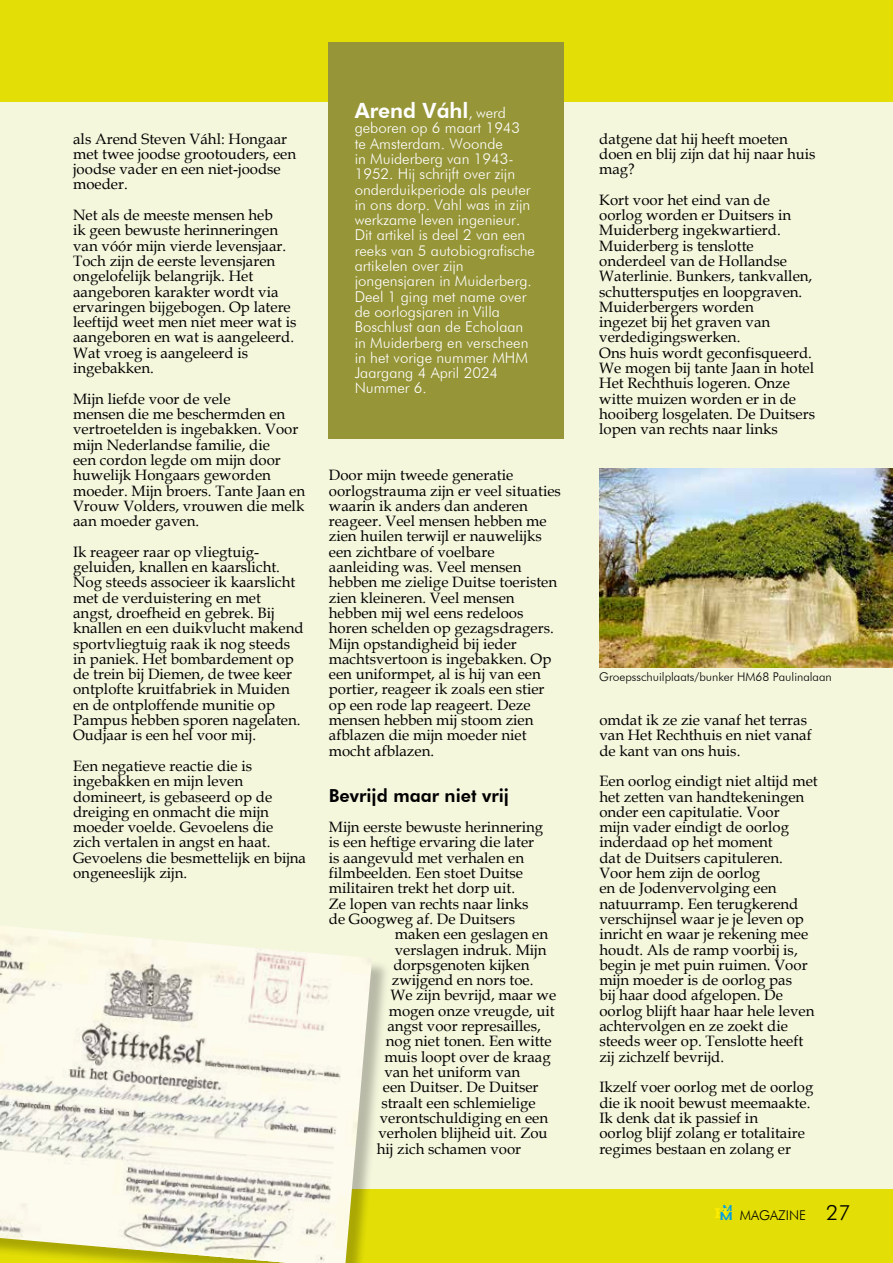
<style>
.page{position:relative;width:893px;height:1263px;background:#e2de00}
.page>*{position:absolute;margin:0;border:0;box-sizing:border-box;transform-origin:0 0}
.t1{font:800 21px "Futura BT";color:#fff}
.t2{font:300 21px "Futura BT";color:#000}
.t3{font:800 18px "Futura BT";color:#000}
.t4{font:15px/15.3px "Book Antiqua";color:#000}
.t5{font:300 15px/15.3px "Futura BT";color:#fff}
.t6{font:300 13.5px "Futura BT";color:#000}
.t7{font:300 12px "Futura BT";color:#000}
.t8{font:8.7px "Berlin Sans FB";color:#009fe3;scale:1.38 1}
.s1{font-weight:300;font-size:15px}
.s2{font-family:"Berlin Sans FB";font-weight:400;font-size:11.85px;color:#009fe3}
</style>
<div class="page">
<div style="left:0;top:102px;width:893px;height:1056px;background:#f5f7dd"></div>
<div style="left:329px;top:43px;width:235px;height:396px;background:#969538"></div>
<div style="left:0;top:821px;width:893px;height:367px;background:#f5f7dd"></div>
<div style="left:0;top:922px;width:390px;height:341px;background:#000;opacity:.25"></div>
<img style="left:0;top:925px;width:372px;height:338px">
<img style="left:599px;top:469px;width:294px;height:199px">
<p class="t4" style="left:73px;top:130px;width:224px">als Arend Steven Váhl: Hongaar met twee joodse grootouders, een joodse vader en een niet-joodse moeder.</p>
<p class="t4" style="left:73px;top:207px;width:225px">Net als de meeste mensen heb<br>ik geen bewuste herinneringen van vóór mijn vierde levensjaar.<br>Toch zijn de eerste levensjaren ongelofelijk belangrijk. Het aangeboren karakter wordt via ervaringen bijgebogen. Op latere leeftijd weet men niet meer wat is aangeboren en wat is aangeleerd.<br>Wat vroeg is aangeleerd is ingebakken.</p>
<p class="t4" style="left:73px;top:391px;width:233px">Mijn liefde voor de vele<br>mensen die me beschermden en vertroetelden is ingebakken. Voor mijn Nederlandse familie, die<br>een cordon legde om mijn door huwelijk Hongaars geworden moeder. Mijn broers. Tante Jaan en<br>Vrouw Volders, vrouwen die melk aan moeder gaven.</p>
<p class="t4" style="left:73px;top:544px;width:232px">Ik reageer raar op vliegtuig&shy;geluiden, knallen en kaarslicht.<br>Nog steeds associeer ik kaarslicht met de verduistering en met angst, droefheid en gebrek. Bij knallen en een duikvlucht makend sportvliegtuig raak ik nog steeds in paniek. Het bombardement op de trein bij Diemen, de twee keer ontplofte kruitfabriek in Muiden en de ontploffende munitie op<br>Pampus hebben sporen nagelaten.<br>Oudjaar is een hel voor mij.</p>
<p class="t4" style="left:73px;top:758px;width:234px">Een negatieve reactie die is ingebakken en mijn leven domineert, is gebaseerd op de dreiging en onmacht die mijn moeder voelde. Gevoelens die<br>zich vertalen in angst en haat.<br>Gevoelens die besmettelijk en bijna ongeneeslijk zijn.</p>
<h1 class="t1" style="left:355px;top:98px;width:153px">Arend Váhl<span class="s1">, werd</span></h1>
<p class="t5" style="left:355px;top:120px;width:182px">geboren op 6 maart 1943 te Amsterdam. Woonde<br>in Muiderberg van 1943-<br>1952. Hij schrijft over zijn onderduikperiode als peuter in ons dorp. Vahl was in zijn werkzame leven ingenieur.<br>Dit artikel is deel 2 van een reeks van 5 autobiografische artikelen over zijn jongensjaren in Muiderberg.<br>Deel 1 ging met name over de oorlogsjaren in Villa<br>Boschlust aan de Echolaan in Muiderberg en verscheen in het vorige nummer MHM<br>Jaargang 4 April 2024<br>Nummer 6.</p>
<p class="t4" style="left:329px;top:467px;width:234px">Door mijn tweede generatie oorlogstrauma zijn er veel situaties waarin ik anders dan anderen reageer. Veel mensen hebben me zien huilen terwijl er nauwelijks een zichtbare of voelbare aanleiding was. Veel mensen hebben me zielige Duitse toeristen zien kleineren. Veel mensen hebben mij wel eens redeloos horen schelden op gezagsdragers.<br>Mijn opstandigheid bij ieder machtsvertoon is ingebakken. Op een uniformpet, al is hij van een portier, reageer ik zoals een stier op een rode lap reageert. Deze mensen hebben mij stoom zien afblazen die mijn moeder niet mocht afblazen.</p>
<p class="t3" style="left:329px;top:784px;width:182px">Bevrijd maar niet vrij</p>
<p class="t4" style="left:329px;top:819px;width:216px">Mijn eerste bewuste herinnering</p>
<p class="t4" style="left:329px;top:834px;width:207px">is een heftige ervaring die later</p>
<p class="t4" style="left:329px;top:850px;width:197px">is aangevuld met verhalen en</p>
<p class="t4" style="left:329px;top:865px;width:196px">filmbeelden. Een stoet Duitse</p>
<p class="t4" style="left:329px;top:880px;width:188px">militairen trekt het dorp uit.</p>
<p class="t4" style="left:329px;top:895px;width:201px">Ze lopen van rechts naar links</p>
<p class="t4" style="left:329px;top:911px;width:188px">de Googweg af. De Duitsers</p>
<p class="t4" style="left:395px;top:926px;width:155px">maken een geslagen en</p>
<p class="t4" style="left:395px;top:941px;width:153px">verslagen indruk. Mijn</p>
<p class="t4" style="left:393px;top:957px;width:138px">dorpsgenoten kijken</p>
<p class="t4" style="left:392px;top:972px;width:143px">zwijgend en nors toe.</p>
<p class="t4" style="left:390px;top:987px;width:167px">We zijn bevrijd, maar we</p>
<p class="t4" style="left:389px;top:1003px;width:167px">mogen onze vreugde, uit</p>
<p class="t4" style="left:387px;top:1018px;width:155px">angst voor represailles,</p>
<p class="t4" style="left:386px;top:1033px;width:167px">nog niet tonen. Een witte</p>
<p class="t4" style="left:384px;top:1048px;width:168px">muis loopt over de kraag</p>
<p class="t4" style="left:384px;top:1064px;width:137px">van het uniform van</p>
<p class="t4" style="left:383px;top:1079px;width:157px">een Duitser. De Duitser</p>
<p class="t4" style="left:381px;top:1094px;width:156px">straalt een schlemielige</p>
<p class="t4" style="left:380px;top:1110px;width:170px">verontschuldiging en een</p>
<p class="t4" style="left:378px;top:1125px;width:171px">verholen blijheid uit. Zou</p>
<p class="t4" style="left:377px;top:1140px;width:146px">hij zich schamen voor</p>
<p class="t4" style="left:599px;top:130px;width:218px">datgene dat hij heeft moeten doen en blij zijn dat hij naar huis mag?</p>
<p class="t4" style="left:599px;top:192px;width:217px">Kort voor het eind van de oorlog worden er Duitsers in<br>Muiderberg ingekwartierd.<br>Muiderberg is tenslotte onderdeel van de Hollandse<br>Waterlinie. Bunkers, tankvallen, schuttersputjes en loopgraven.<br>Muiderbergers worden<br>ingezet bij het graven van verdedigingswerken.<br>Ons huis wordt geconfisqueerd.<br>We mogen bij tante Jaan in hotel<br>Het Rechthuis logeren. Onze witte muizen worden er in de hooiberg losgelaten. De Duitsers lopen van rechts naar links</p>
<p class="t7" style="left:599px;top:670px;width:234px">Groepsschuilplaats/bunker HM68 Paulinalaan</p>
<p class="t4" style="left:599px;top:712px;width:214px">omdat ik ze zie vanaf het terras van Het Rechthuis en niet vanaf de kant van ons huis.</p>
<p class="t4" style="left:599px;top:773px;width:220px">Een oorlog eindigt niet altijd met het zetten van handtekeningen onder een capitulatie. Voor<br>mijn vader eindigt de oorlog inderdaad op het moment<br>dat de Duitsers capituleren.<br>Voor hem zijn de oorlog<br>en de Jodenvervolging een natuurramp. Een terugkerend verschijnsel waar je je leven op inricht en waar je rekening mee houdt. Als de ramp voorbij is, begin je met puin ruimen. Voor mijn moeder is de oorlog pas<br>bij haar dood afgelopen. De oorlog blijft haar haar hele leven achtervolgen en ze zoekt die steeds weer op. Tenslotte heeft zij zichzelf bevrijd.</p>
<p class="t4" style="left:599px;top:1079px;width:216px">Ikzelf voer oorlog met de oorlog die ik nooit bewust meemaakte.<br>Ik denk dat ik passief in<br>oorlog blijf zolang er totalitaire regimes bestaan en zolang er</p>
<p class="t8" style="left:723px;top:1203px;width:8px">M</p>
<p class="t6" style="left:715px;top:1207px;width:93px"><sup>H</sup><span class="s2">M</span> MAGAZINE</p>
<h1 class="t2" style="left:826px;top:1199px;width:26px">27</h1>
</div>
